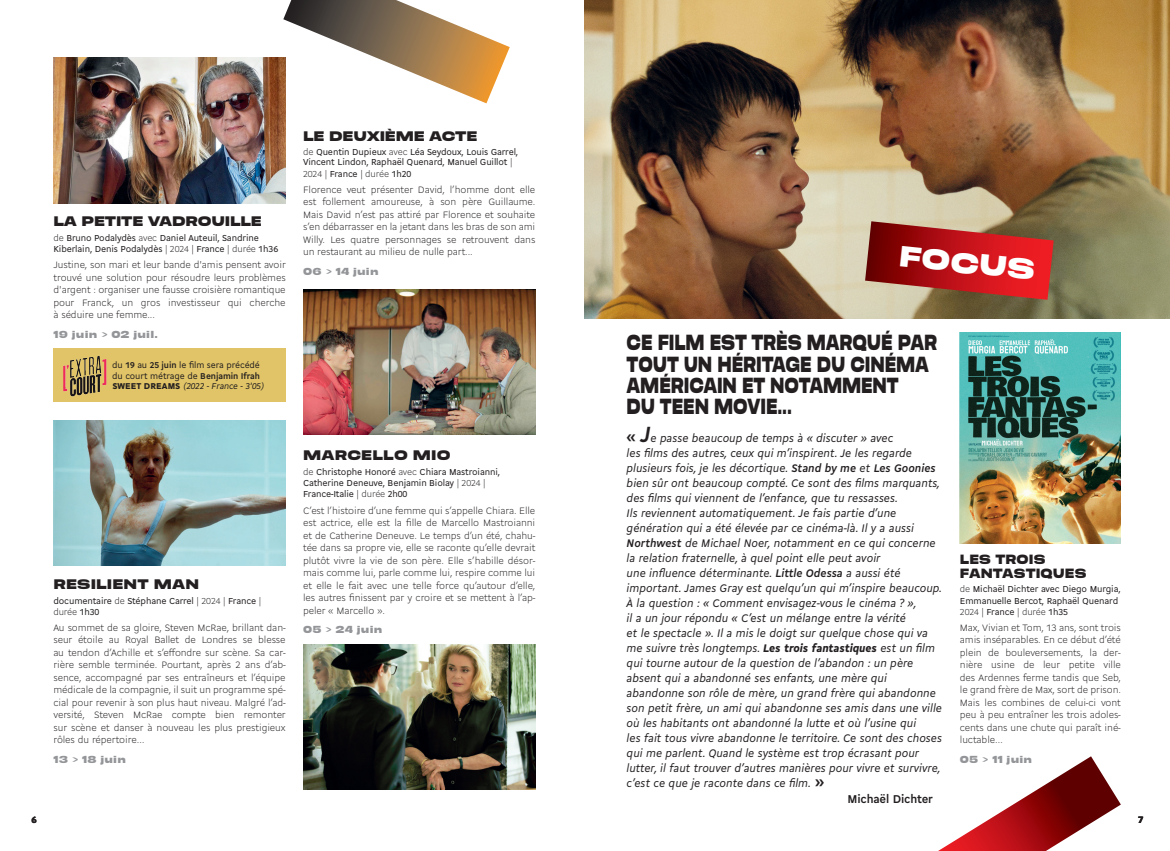
<style>
.page{position:relative;width:1170px;height:851px;background:#fff}
.page>*{position:absolute;margin:0;border:0;box-sizing:border-box;transform-origin:0 0}
.t1{font:900 25px "Media Sans Text Extended";color:#fff}
.t2{font:900 18.75px/21.2px "Media Sans Text Extended";letter-spacing:-.01em;color:#231f20;scale:.67 1}
.TITRE{font:700 12.25px "Cogito";letter-spacing:-.015em;color:#231f20}
.t3{font:italic 11.88px/15px "Cogito";color:#231f20}
.TITRE-2{font:900 11.88px "Media Sans Text Extended";letter-spacing:-.015em;color:#231f20}
.TITRE-3{font:900 11.88px "Media Sans Text Extended";letter-spacing:.01em;color:#231f20}
.TITRE-4{font:900 11.5px/13.1px "Media Sans Text Extended";letter-spacing:.01em;color:#231f20;scale:.91 1}
.TITRE-5{font:300 10px/12.5px "Cogito";letter-spacing:-.01em;color:#231f20;text-align:justify}
.INFOS{font:300 10px/12.5px "Cogito";letter-spacing:-.01em;color:#231f20;text-align:justify}
.t4{font:900 10px "Cogito";color:#231f20}
.TITRE-6{font:9.38px/11.2px "Cogito";letter-spacing:-.015em;color:#231f20}
.TITRE-7{font:300 9.38px "Cogito";letter-spacing:-.015em;color:#231f20}
.t5{font:9.12px/10.6px "Cogito";letter-spacing:-.01em;color:#231f20}
.TITRE-8{font:900 8.75px "Media Sans Text Extended";letter-spacing:.025em;color:#939598}
.INFOS-2{font:900 8.75px "Media Sans Text Extended";letter-spacing:.025em;color:#939598}
.s1{font-weight:300}
.s2{font-weight:700}
.s3{font-weight:900}
.s4{font-style:italic}
.s5{font-weight:400}
.s6{font-weight:700;font-style:normal;font-size:16.25px}
.s7{font-weight:700;font-size:23.75px}
</style>
<div class="page">
<svg style="left:283px;top:0;width:226px;height:103px"></svg>
<img style="left:585px;top:0;width:584px;height:318px">
<img style="left:959px;top:332px;width:161px;height:211px">
<svg style="left:865px;top:221px;width:188px;height:79px;background:#b2332e"></svg>
<svg style="left:940px;top:756px;width:180px;height:94px"></svg>
<img style="left:53px;top:58px;width:232px;height:145px">
<img style="left:303px;top:289px;width:232px;height:145px">
<img style="left:303px;top:644px;width:232px;height:145px">
<img style="left:53px;top:420px;width:232px;height:145px">
<div style="left:53px;top:348px;width:233px;height:54px;background:#e1c467"></div>
<img style="left:63px;top:355px;width:44px;height:42px">
<p class="TITRE-2" style="left:53px;top:211px;width:210px">LA PETITE VADROUILLE</p>
<p class="TITRE-6" style="left:53px;top:231px;width:226px"><span class="s1">de</span> Bruno Podalydès <span class="s1">avec</span> Daniel Auteuil, Sandrine<br>Kiberlain, Denis Podalydès <span class="s1">| 2024 |</span> France <span class="s1">| durée</span> 1h36</p>
<p class="INFOS" style="left:53px;top:258px;width:234px">Justine, son mari et leur bande d'amis pensent avoir trouvé une solution pour résoudre leurs problèmes d'argent : organiser une fausse croisière romantique pour Franck, un gros investisseur qui cherche à séduire une femme...</p>
<p class="TITRE-8" style="left:53px;top:327px;width:106px">19 juin &gt; 02 juil.</p>
<p class="t5" style="left:112px;top:359px;width:154px">du <span class="s2">19</span> au <span class="s2">25 juin</span> le film sera précédé du court métrage de <span class="s2">Benjamin Ifrah<br></span><span class="s3">SWEET DREAMS</span> <span class="s4">(2022 - France - 3'05)</span></p>
<p class="TITRE-2" style="left:303px;top:126px;width:176px">LE DEUXIÈME ACTE</p>
<p class="TITRE-6" style="left:303px;top:146px;width:217px;line-height:10px"><span class="s1">de</span> Quentin Dupieux <span class="s1">avec</span> Léa Seydoux, Louis Garrel,<br>Vincent Lindon, Raphaël Quenard, Manuel Guillot <span class="s1">|</span></p>
<p class="TITRE-7" style="left:303px;top:167px;width:110px">2024 | <span class="s5">France</span> | durée <span class="s5">1h20</span></p>
<p class="INFOS" style="left:303px;top:182px;width:234px">Florence veut présenter David, l’homme dont elle est follement amoureuse, à son père Guillaume.<br>Mais David n’est pas attiré par Florence et souhaite s’en débarrasser en la jetant dans les bras de son ami Willy. Les quatre personnages se retrouvent dans un restaurant au milieu de nulle part...</p>
<p class="INFOS-2" style="left:303px;top:264px;width:77px">06 &gt; 14 juin</p>
<p class="TITRE-3" style="left:53px;top:574px;width:147px">RESILIENT MAN</p>
<p class="TITRE-6" style="left:53px;top:594px;width:209px">documentaire <span class="s1">de</span> Stéphane Carrel <span class="s1">| 2024 |</span> France <span class="s1">| durée</span> 1h30</p>
<p class="TITRE-5" style="left:53px;top:620px;width:234px">Au sommet de sa gloire, Steven McRae, brillant dan&shy;seur étoile au Royal Ballet de Londres se blesse au tendon d’Achille et s’effondre sur scène. Sa car&shy;rière semble terminée. Pourtant, après 2 ans d’ab&shy;sence, accompagné par ses entraîneurs et l’équipe médicale de la compagnie, il suit un programme spé&shy;cial pour revenir à son plus haut niveau. Malgré l’ad&shy;versité, Steven McRae compte bien remonter sur scène et danser à nouveau les plus prestigieux rôles du répertoire…</p>
<p class="TITRE-8" style="left:53px;top:752px;width:74px">13 &gt; 18 juin</p>
<p class="TITRE-3" style="left:303px;top:445px;width:149px">MARCELLO MIO</p>
<p class="TITRE-6" style="left:303px;top:465px;width:199px"><span class="s1">de</span> Christophe Honoré <span class="s1">avec</span> Chiara Mastroianni,<br>Catherine Deneuve, Benjamin Biolay <span class="s1">| 2024 |<br></span>France-Italie <span class="s1">| durée</span> 2h00</p>
<p class="TITRE-5" style="left:303px;top:503px;width:234px">C’est l’histoire d’une femme qui s’appelle Chiara. Elle est actrice, elle est la fille de Marcello Mastroianni et de Catherine Deneuve. Le temps d’un été, chahu&shy;tée dans sa propre vie, elle se raconte qu’elle devrait plutôt vivre la vie de son père. Elle s’habille désor&shy;mais comme lui, parle comme lui, respire comme lui et elle le fait avec une telle force qu’autour d’elle, les autres finissent par y croire et se mettent à l’ap&shy;peler « Marcello ».</p>
<p class="TITRE-8" style="left:303px;top:622px;width:81px">05 &gt; 24 juin</p>
<h1 class="t1" style="left:901px;top:235px;width:138px;rotate:6deg">FOCUS</h1>
<p class="t2" style="left:626px;top:330px;width:465px">CE FILM EST TRÈS MARQUÉ PAR<br>TOUT UN HÉRITAGE DU CINÉMA<br>AMÉRICAIN ET NOTAMMENT<br>DU TEEN MOVIE...</p>
<p class="t3" style="left:626px;top:429px;width:317px"><span class="s6">«</span> <span class="s7">J</span>e passe beaucoup de temps à « discuter » avec<br>les films des autres, ceux qui m’inspirent. Je les regarde plusieurs fois, je les décortique. <span class="s2">Stand by me</span> et <span class="s2">Les Goonies </span>bien sûr ont beaucoup compté. Ce sont des films marquants, des films qui viennent de l’enfance, que tu ressasses.<br>Ils reviennent automatiquement. Je fais partie d’une génération qui a été élevée par ce cinéma-là. Il y a aussi <span class="s2">Northwest</span> de Michael Noer, notamment en ce qui concerne la relation fraternelle, à quel point elle peut avoir<br>une influence déterminante. <span class="s2">Little Odessa</span> a aussi été important. James Gray est quelqu’un qui m’inspire beaucoup.<br>À la question : « Comment envisagez-vous le cinéma ? »,<br>il a un jour répondu « C’est un mélange entre la vérité<br>et le spectacle ». Il a mis le doigt sur quelque chose qui va me suivre très longtemps. <span class="s3">Les trois fantastiques</span> est un film qui tourne autour de la question de l’abandon : un père absent qui a abandonné ses enfants, une mère qui abandonne son rôle de mère, un grand frère qui abandonne son petit frère, un ami qui abandonne ses amis dans une ville où les habitants ont abandonné la lutte et où l’usine qui<br>les fait tous vivre abandonne le territoire. Ce sont des choses qui me parlent. Quand le système est trop écrasant pour lutter, il faut trouver d’autres manières pour vivre et survivre, c’est ce que je raconte dans ce film. <span class="s6">»</span></p>
<p class="TITRE" style="left:847px;top:789px;width:87px">Michaël Dichter</p>
<p class="TITRE-4" style="left:959px;top:552px;width:141px">LES TROIS<br>FANTASTIQUES</p>
<p class="TITRE-6" style="left:959px;top:583px;width:162px"><span class="s1">de</span> Michaël Dichter avec Diego Murgia,<br>Emmanuelle Bercot, Raphaël Quenard<br><span class="s1">2024 |</span> France <span class="s1">| durée</span> 1h35</p>
<p class="TITRE-5" style="left:959px;top:620px;width:163px">Max, Vivian et Tom, 13 ans, sont trois amis inséparables. En ce début d’été plein de bouleversements, la der&shy;nière usine de leur petite ville des Ardennes ferme tandis que Seb, le grand frère de Max, sort de prison.<br>Mais les combines de celui-ci vont peu à peu entraîner les trois adoles&shy;cents dans une chute qui paraît iné&shy;luctable…</p>
<p class="INFOS-2" style="left:959px;top:752px;width:74px">05 &gt; 11 juin</p>
<p class="t4" style="left:31px;top:812px;width:7px">6</p>
<p class="t4" style="left:1137px;top:812px;width:7px">7</p>
</div>
